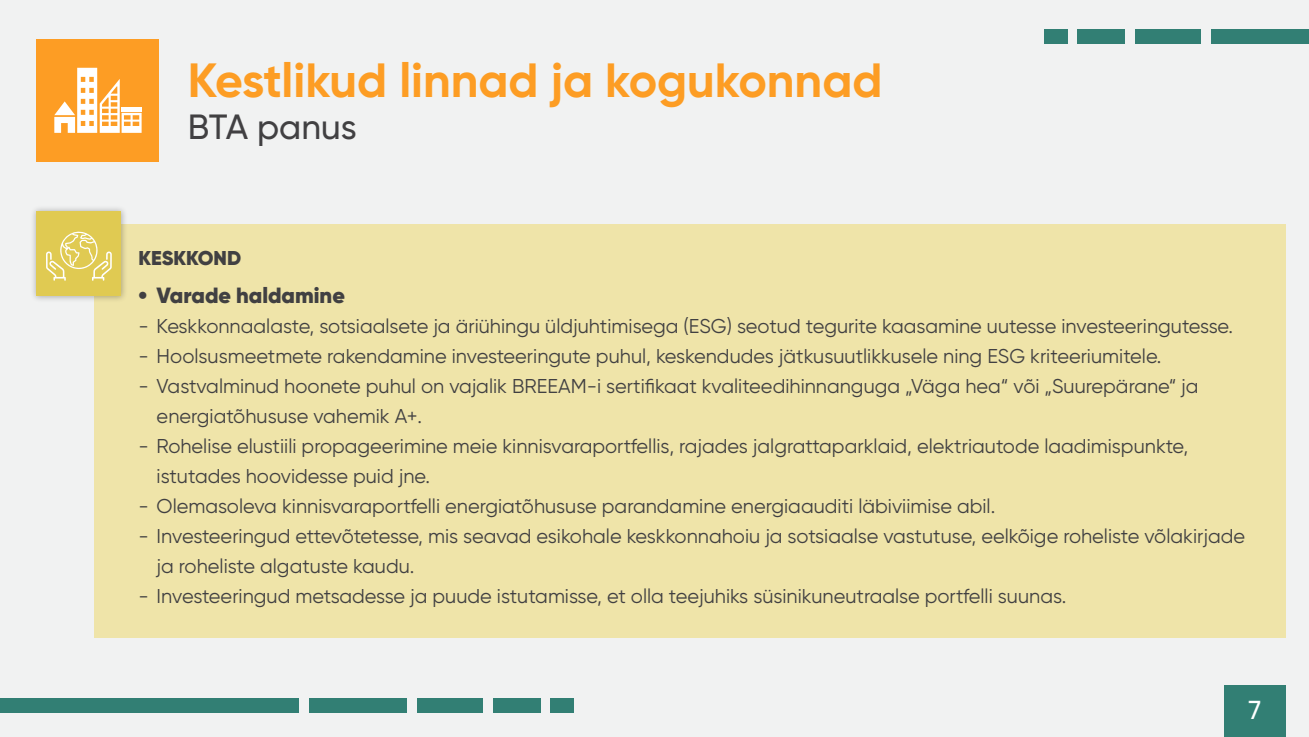
<style>
.page{position:relative;width:1309px;height:737px;background:#f1f2f2}
.page>*{position:absolute;margin:0;border:0;box-sizing:border-box;transform-origin:0 0}
.t1{font:700 48px "Gilroy";color:#fd9d24}
.t2{font:500 35px "Gilroy";color:#414042}
.t3{font:500 26px "Gilroy";color:#fff}
.t4{font:900 22px "Gilroy";color:#414042}
.t5{font:20px/30px "Gilroy";color:#414042}
.t6{font:900 20px "Gilroy";color:#414042}
</style>
<div class="page">
<div style="left:1224px;top:686px;width:61px;height:51px;background:#327f74"></div>
<div style="left:0;top:698px;width:299px;height:15px;background:#327f74"></div>
<div style="left:309px;top:698px;width:98px;height:15px;background:#327f74"></div>
<div style="left:417px;top:698px;width:66px;height:15px;background:#327f74"></div>
<div style="left:493px;top:698px;width:47px;height:15px;background:#327f74"></div>
<div style="left:551px;top:698px;width:23px;height:15px;background:#327f74"></div>
<div style="left:1211px;top:29px;width:98px;height:15px;background:#327f74"></div>
<div style="left:1135px;top:29px;width:66px;height:15px;background:#327f74"></div>
<div style="left:1078px;top:29px;width:47px;height:15px;background:#327f74"></div>
<div style="left:1044px;top:29px;width:23px;height:15px;background:#327f74"></div>
<div style="left:94px;top:224px;width:1191px;height:413px;background:#efe4a9"></div>
<div style="left:37px;top:39px;width:122px;height:122px;background:#fd9d24"></div>
<svg style="left:54px;top:68px;width:88px;height:65px"></svg>
<img style="left:33px;top:208px;width:92px;height:92px">
<div style="left:37px;top:212px;width:84px;height:84px;background:#e0ca52"></div>
<svg style="left:46px;top:231px;width:66px;height:50px"></svg>
<h1 class="t1" style="left:188px;top:50px;width:696px">Kestlikud linnad ja kogukonnad</h1>
<h2 class="t2" style="left:188px;top:105px;width:170px">BTA panus</h2>
<p class="t6" style="left:139px;top:245px;width:104px">KESKKOND</p>
<p class="t4" style="left:139px;top:281px;width:208px">• Varade haldamine</p>
<p class="t5" style="left:139px;top:310px;width:1096px">- Keskkonnaalaste, sotsiaalsete ja äriühingu üldjuhtimisega (ESG) seotud tegurite kaasamine uutesse investeeringutesse.</p>
<p class="t5" style="left:139px;top:340px;width:1024px">- Hoolsusmeetmete rakendamine investeeringute puhul, keskendudes jätkusuutlikkusele ning ESG kriteeriumitele.</p>
<p class="t5" style="left:157px;top:370px;width:1043px;text-indent:-18px">- Vastvalminud hoonete puhul on vajalik BREEAM-i sertifikaat kvaliteedihinnanguga „Väga hea“ või „Suurepärane“ ja energiatõhususe vahemik A+.</p>
<p class="t5" style="left:157px;top:430px;width:1033px;text-indent:-18px">- Rohelise elustiili propageerimine meie kinnisvaraportfellis, rajades jalgrattaparklaid, elektriautode laadimispunkte, istutades hoovidesse puid jne.</p>
<p class="t5" style="left:139px;top:490px;width:858px">- Olemasoleva kinnisvaraportfelli energiatõhususe parandamine energiaauditi läbiviimise abil.</p>
<p class="t5" style="left:157px;top:520px;width:1090px;text-indent:-18px">- Investeeringud ettevõtetesse, mis seavad esikohale keskkonnahoiu ja sotsiaalse vastutuse, eelkõige roheliste võlakirjade ja roheliste algatuste kaudu.</p>
<p class="t5" style="left:139px;top:580px;width:929px">- Investeeringud metsadesse ja puude istutamisse, et olla teejuhiks süsinikuneutraalse portfelli suunas.</p>
<h3 class="t3" style="left:1248px;top:694px;width:14px">7</h3>
</div>
